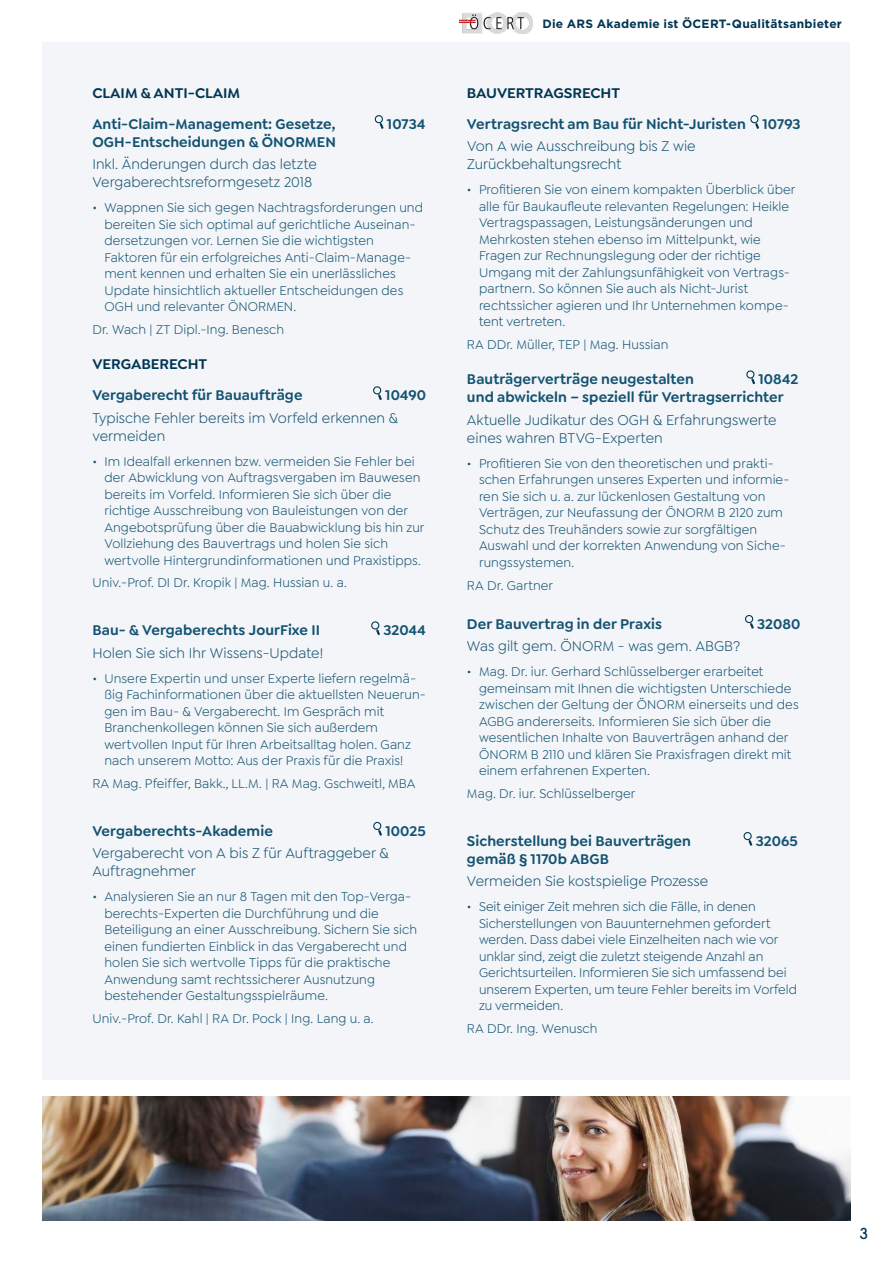
<style>
.page{position:relative;width:893px;height:1263px;background:#fff}
.page>*{position:absolute;margin:0;border:0;box-sizing:border-box;transform-origin:0 0}
.t1{font:15px/18px "Goldplay";letter-spacing:.005em;color:#135271}
.t2{font:600 15px/18px "Goldplay";letter-spacing:.005em;color:#135271}
.t3{font:600 15px "Goldplay";color:#003654}
.t4{font:500 15px "ITC Avant Garde Std";color:#003654}
.t5{font:13.5px/16.5px "Goldplay";letter-spacing:.005em;color:#135271}
.t6{font:700 12px "Gotham";letter-spacing:.02em;color:#003654}
</style>
<div class="page">
<img style="left:460px;top:13px;width:73px;height:21px">
<div style="left:43px;top:43px;width:807px;height:1037px;background:#f3f5f8"></div>
<svg style="left:374px;top:115px;width:10px;height:14px"></svg>
<svg style="left:373px;top:386px;width:9px;height:14px"></svg>
<svg style="left:371px;top:621px;width:9px;height:15px"></svg>
<svg style="left:373px;top:821px;width:9px;height:15px"></svg>
<svg style="left:750px;top:115px;width:9px;height:14px"></svg>
<svg style="left:746px;top:370px;width:10px;height:15px"></svg>
<svg style="left:745px;top:615px;width:9px;height:14px"></svg>
<svg style="left:743px;top:832px;width:10px;height:14px"></svg>
<img style="left:43px;top:1097px;width:807px;height:123px">
<p class="t3" style="left:92px;top:84px;width:149px">CLAIM &amp; ANTI-CLAIM</p>
<p class="t2" style="left:92px;top:115px;width:245px">Anti-Claim-Management: Gesetze,</p>
<p class="t2" style="left:387px;top:115px;width:40px">10734</p>
<p class="t2" style="left:92px;top:133px;width:245px">OGH-Entscheidungen &amp; ÖNORMEN</p>
<p class="t1" style="left:92px;top:155px;width:226px">Inkl. Änderungen durch das letzte<br>Vergaberechtsreformgesetz 2018</p>
<p class="t5" style="left:104px;top:200px;width:320px;text-indent:-12px">• Wappnen Sie sich gegen Nachtragsforderungen und bereiten Sie sich optimal auf gerichtliche Auseinan&shy;dersetzungen vor. Lernen Sie die wichtigsten Faktoren für ein erfolgreiches Anti-Claim-Manage&shy;ment kennen und erhalten Sie ein unerlässliches Update hinsichtlich aktueller Entscheidungen des OGH und relevanter ÖNORMEN.</p>
<p class="t5" style="left:92px;top:321px;width:193px">Dr. Wach | ZT Dipl.-Ing. Benesch</p>
<p class="t3" style="left:92px;top:355px;width:116px">VERGABERECHT</p>
<p class="t2" style="left:92px;top:386px;width:212px">Vergaberecht für Bauaufträge</p>
<p class="t2" style="left:385px;top:386px;width:42px">10490</p>
<p class="t1" style="left:92px;top:408px;width:307px">Typische Fehler bereits im Vorfeld erkennen &amp; vermeiden</p>
<p class="t5" style="left:104px;top:453px;width:321px;text-indent:-12px">• Im Idealfall erkennen bzw. vermeiden Sie Fehler bei der Abwicklung von Auftragsvergaben im Bauwesen bereits im Vorfeld. Informieren Sie sich über die richtige Ausschreibung von Bauleistungen von der Angebotsprüfung über die Bauabwicklung bis hin zur Vollziehung des Bauvertrags und holen Sie sich wertvolle Hintergrundinformationen und Praxistipps.</p>
<p class="t5" style="left:92px;top:575px;width:256px">Univ.-Prof. DI Dr. Kropik | Mag. Hussian u. a.</p>
<p class="t2" style="left:92px;top:621px;width:229px">Bau- &amp; Vergaberechts JourFixe II</p>
<p class="t2" style="left:383px;top:621px;width:44px">32044</p>
<p class="t1" style="left:92px;top:644px;width:232px">Holen Sie sich Ihr Wissens-Update!</p>
<p class="t5" style="left:104px;top:670px;width:323px;text-indent:-12px">• Unsere Expertin und unser Experte liefern regelmä&shy;ßig Fachinformationen über die aktuellsten Neuerun&shy;gen im Bau- &amp; Vergaberecht. Im Gespräch mit Branchenkollegen können Sie sich außerdem wertvollen Input für Ihren Arbeitsalltag holen. Ganz nach unserem Motto: Aus der Praxis für die Praxis!</p>
<p class="t5" style="left:92px;top:775px;width:325px">RA Mag. Pfeiffer, Bakk., LL.M. | RA Mag. Gschweitl, MBA</p>
<p class="t2" style="left:92px;top:822px;width:182px">Vergaberechts-Akademie</p>
<p class="t2" style="left:385px;top:822px;width:42px">10025</p>
<p class="t1" style="left:92px;top:844px;width:298px">Vergaberecht von A bis Z für Auftraggeber &amp;<br>Auftragnehmer</p>
<p class="t5" style="left:104px;top:888px;width:314px;text-indent:-12px">• Analysieren Sie an nur 8 Tagen mit den Top-Verga&shy;berechts-Experten die Durchführung und die Beteiligung an einer Ausschreibung. Sichern Sie sich einen fundierten Einblick in das Vergaberecht und holen Sie sich wertvolle Tipps für die praktische Anwendung samt rechtssicherer Ausnutzung bestehender Gestaltungsspielräume.</p>
<p class="t5" style="left:92px;top:1010px;width:283px">Univ.-Prof. Dr. Kahl | RA Dr. Pock | Ing. Lang u. a.</p>
<p class="t6" style="left:542px;top:16px;width:301px">Die ARS Akademie ist ÖCERT-Qualitätsanbieter</p>
<p class="t3" style="left:467px;top:84px;width:155px">BAUVERTRAGSRECHT</p>
<p class="t2" style="left:467px;top:115px;width:335px">Vertragsrecht am Bau für Nicht-Juristen 10793</p>
<p class="t1" style="left:467px;top:137px;width:230px">Von A wie Ausschreibung bis Z wie<br>Zurückbehaltungsrecht</p>
<p class="t5" style="left:479px;top:182px;width:318px;text-indent:-12px">• Profitieren Sie von einem kompakten Überblick über alle für Baukaufleute relevanten Regelungen: Heikle Vertragspassagen, Leistungsänderungen und Mehrkosten stehen ebenso im Mittelpunkt, wie Fragen zur Rechnungslegung oder der richtige Umgang mit der Zahlungsunfähigkeit von Vertrags&shy;partnern. So können Sie auch als Nicht-Jurist rechtssicher agieren und Ihr Unternehmen kompe&shy;tent vertreten.</p>
<p class="t5" style="left:467px;top:336px;width:203px">RA DDr. Müller, TEP | Mag. Hussian</p>
<p class="t2" style="left:467px;top:370px;width:228px">Bauträgerverträge neugestalten</p>
<p class="t2" style="left:467px;top:370px;width:333px;text-indent:291px">10842 und abwickeln – speziell für Vertragserrichter</p>
<p class="t1" style="left:467px;top:411px;width:311px">Aktuelle Judikatur des OGH &amp; Erfahrungswerte eines wahren BTVG-Experten</p>
<p class="t5" style="left:479px;top:455px;width:312px;text-indent:-12px">• Profitieren Sie von den theoretischen und prakti&shy;schen Erfahrungen unseres Experten und informie&shy;ren Sie sich u. a. zur lückenlosen Gestaltung von Verträgen, zur Neufassung der ÖNORM B 2120 zum Schutz des Treuhänders sowie zur sorgfältigen Auswahl und der korrekten Anwendung von Siche&shy;rungssystemen.</p>
<p class="t5" style="left:467px;top:577px;width:88px">RA Dr. Gartner</p>
<p class="t2" style="left:467px;top:615px;width:196px">Der Bauvertrag in der Praxis</p>
<p class="t2" style="left:757px;top:615px;width:45px">32080</p>
<p class="t1" style="left:467px;top:637px;width:275px">Was gilt gem. ÖNORM - was gem. ABGB?</p>
<p class="t5" style="left:479px;top:663px;width:321px;text-indent:-12px">• Mag. Dr. iur. Gerhard Schlüsselberger erarbeitet gemeinsam mit Ihnen die wichtigsten Unterschiede zwischen der Geltung der ÖNORM einerseits und des AGBG andererseits. Informieren Sie sich über die wesentlichen Inhalte von Bauverträgen anhand der ÖNORM B 2110 und klären Sie Praxisfragen direkt mit einem erfahrenen Experten.</p>
<p class="t5" style="left:467px;top:785px;width:170px">Mag. Dr. iur. Schlüsselberger</p>
<p class="t2" style="left:467px;top:832px;width:226px">Sicherstellung bei Bauverträgen</p>
<p class="t2" style="left:756px;top:832px;width:44px">32065</p>
<p class="t2" style="left:467px;top:850px;width:144px">gemäß § 1170b ABGB</p>
<p class="t1" style="left:467px;top:872px;width:243px">Vermeiden Sie kostspielige Prozesse</p>
<p class="t5" style="left:479px;top:898px;width:320px;text-indent:-12px">• Seit einiger Zeit mehren sich die Fälle, in denen Sicherstellungen von Bauunternehmen gefordert werden. Dass dabei viele Einzelheiten nach wie vor unklar sind, zeigt die zuletzt steigende Anzahl an Gerichtsurteilen. Informieren Sie sich umfassend bei unserem Experten, um teure Fehler bereits im Vorfeld zu vermeiden.</p>
<p class="t5" style="left:467px;top:1020px;width:132px">RA DDr. Ing. Wenusch</p>
<p class="t4" style="left:860px;top:1224px;width:10px">3</p>
</div>
